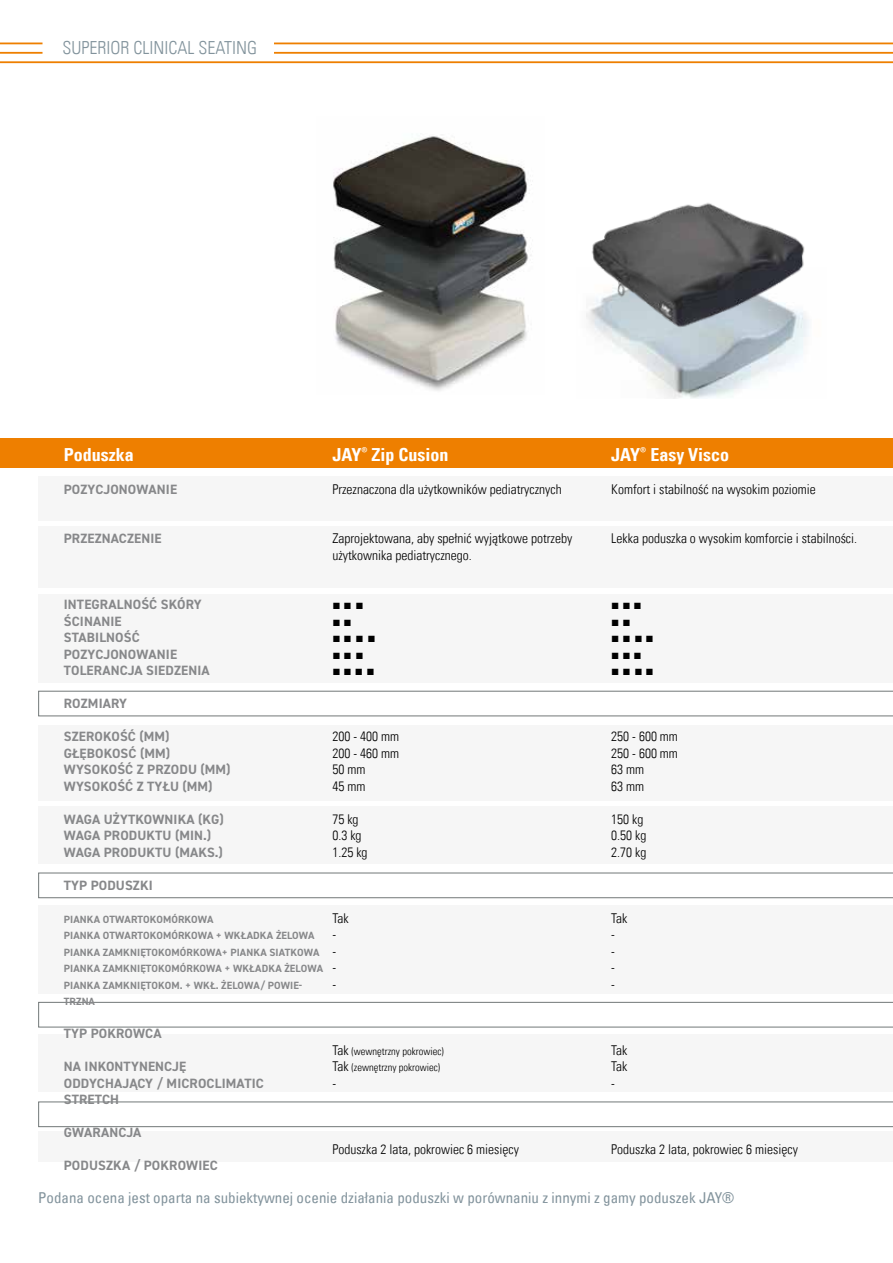
<style>
.page{position:relative;width:893px;height:1263px;background:#fff}
.page>*{position:absolute;margin:0;border:0;box-sizing:border-box;transform-origin:0 0}
.t1{font:18px "Univers Com 67 Bold Cond";color:#fff}
.t2{font:18px "Univers Com 47 Light Cond";color:#82939c}
.t3{font:condensed 15px "Univers Com 57";color:#82939c}
.t4{font:13.5px/16.5px "Univers Com 47 Light Cond";color:#000}
.t5{font:700 13.5px/16.5px "DIN2014";letter-spacing:.01em;color:#87888a}
.t6{font:13.5px "Arial";color:#000}
.t7{font:700 10.5px/16.5px "DIN2014";letter-spacing:.01em;color:#87888a}
.t8{font:10.5px/16.5px "Univers Com 47 Light Cond";color:#000}
.s1{font-size:13.5px}
</style>
<div class="page">
<hr style="left:274px;top:52px;width:619px;height:2px;background:#ee7f00">
<hr style="left:0;top:61px;width:893px;height:2px;background:#ee7f00">
<hr style="left:274px;top:43px;width:619px;height:1px;background:#ee7f00">
<hr style="left:0;top:52px;width:43px;height:2px;background:#ee7f00">
<hr style="left:0;top:43px;width:43px;height:1px;background:#ee7f00">
<div style="left:0;top:438px;width:893px;height:30px;background:#ee7f00"></div>
<svg style="left:38px;top:691px;width:855px;height:25px"></svg>
<svg style="left:38px;top:873px;width:855px;height:25px"></svg>
<svg style="left:38px;top:1002px;width:855px;height:25px"></svg>
<svg style="left:38px;top:1101px;width:855px;height:26px"></svg>
<div style="left:38px;top:476px;width:855px;height:45px;background:#f6f6f6"></div>
<div style="left:38px;top:526px;width:855px;height:62px;background:#f6f6f6"></div>
<div style="left:38px;top:594px;width:855px;height:88px;background:#f6f6f6"></div>
<div style="left:38px;top:725px;width:855px;height:75px;background:#f6f6f6"></div>
<div style="left:38px;top:807px;width:855px;height:57px;background:#f6f6f6"></div>
<div style="left:38px;top:905px;width:855px;height:89px;background:#f6f6f6"></div>
<div style="left:38px;top:1034px;width:855px;height:58px;background:#f6f6f6"></div>
<div style="left:38px;top:1131px;width:855px;height:30px;background:#f6f6f6"></div>
<img style="left:333px;top:136px;width:199px;height:255px">
<img style="left:617px;top:348px;width:186px;height:51px">
<img style="left:586px;top:203px;width:223px;height:145px">
<h1 class="t2" style="left:63px;top:37px;width:196px">SUPERIOR CLINICAL SEATING</h1>
<h1 class="t1" style="left:64px;top:443px;width:72px">Poduszka</h1>
<p class="t5" style="left:64px;top:480px;width:115px">POZYCJONOWANIE</p>
<p class="t5" style="left:64px;top:530px;width:99px">PRZEZNACZENIE</p>
<h1 class="t1" style="left:332px;top:443px;width:118px">JAY<sup>®</sup> Zip Cusion</h1>
<p class="t4" style="left:332px;top:480px;width:231px">Przeznaczona dla użytkowników pediatrycznych</p>
<p class="t4" style="left:332px;top:530px;width:241px">Zaprojektowana, aby spełnić wyjątkowe potrzeby użytkownika pediatrycznego.</p>
<h1 class="t1" style="left:611px;top:443px;width:119px">JAY<sup>®</sup> Easy Visco</h1>
<p class="t4" style="left:611px;top:480px;width:206px">Komfort i stabilność na wysokim poziomie</p>
<p class="t4" style="left:611px;top:530px;width:247px">Lekka poduszka o wysokim komforcie i stabilności.</p>
<p class="t5" style="left:64px;top:596px;width:147px">INTEGRALNOŚĆ SKÓRY<br>ŚCINANIE<br>STABILNOŚĆ<br>POZYCJONOWANIE<br>TOLERANCJA SIEDZENIA</p>
<p class="t5" style="left:64px;top:695px;width:65px">ROZMIARY</p>
<p class="t5" style="left:64px;top:728px;width:168px">SZEROKOŚĆ (MM)<br>GŁĘBOKOSĆ (MM)<br>WYSOKOŚĆ Z PRZODU (MM)<br>WYSOKOŚĆ Z TYŁU (MM)</p>
<p class="t5" style="left:64px;top:810px;width:161px">WAGA UŻYTKOWNIKA (KG)<br>WAGA PRODUKTU (MIN.)<br>WAGA PRODUKTU (MAKS.)</p>
<p class="t5" style="left:64px;top:876px;width:91px">TYP PODUSZKI</p>
<p class="t7" style="left:64px;top:911px;width:261px">PIANKA OTWARTOKOMÓRKOWA<br>PIANKA OTWARTOKOMÓRKOWA + WKŁADKA ŻELOWA PIANKA ZAMKNIĘTOKOMÓRKOWA+ PIANKA SIATKOWA PIANKA ZAMKNIĘTOKOMÓRKOWA + WKŁADKA ŻELOWA PIANKA ZAMKNIĘTOKOM. + WKŁ. ŻELOWA/ POWIE-TRZNA</p>
<p class="t5" style="left:64px;top:1025px;width:99px">TYP POKROWCA</p>
<p class="t5" style="left:64px;top:1058px;width:202px">NA INKONTYNENCJĘ<br>ODDYCHAJĄCY / MICROCLIMATIC<br>STRETCH</p>
<p class="t5" style="left:64px;top:1124px;width:79px">GWARANCJA</p>
<p class="t5" style="left:64px;top:1157px;width:155px">PODUSZKA / POKROWIEC</p>
<p class="t6" style="left:332px;top:595px;width:33px">■■ ■</p>
<p class="t6" style="left:332px;top:611px;width:21px">■■</p>
<p class="t6" style="left:332px;top:628px;width:45px">■■ ■ ■</p>
<p class="t6" style="left:332px;top:644px;width:33px">■■ ■</p>
<p class="t6" style="left:332px;top:661px;width:44px">■■■ ■</p>
<p class="t6" style="left:611px;top:595px;width:32px">■■■</p>
<p class="t6" style="left:611px;top:611px;width:21px">■■</p>
<p class="t6" style="left:611px;top:628px;width:44px">■■ ■■</p>
<p class="t6" style="left:611px;top:644px;width:32px">■■■</p>
<p class="t6" style="left:611px;top:661px;width:44px">■■ ■■</p>
<p class="t4" style="left:332px;top:728px;width:68px">200 - 400 mm<br>200 - 460 mm<br>50 mm<br>45 mm</p>
<p class="t4" style="left:332px;top:810px;width:37px">75 kg<br>0.3 kg<br>1.25 kg</p>
<p class="t4" style="left:611px;top:728px;width:68px">250 - 600 mm<br>250 - 600 mm<br>63 mm<br>63 mm</p>
<p class="t4" style="left:611px;top:810px;width:37px">150 kg<br>0.50 kg<br>2.70 kg</p>
<p class="t4" style="left:332px;top:909px;width:18px">Tak -<br>-<br>-<br>-</p>
<p class="t4" style="left:611px;top:909px;width:18px">Tak -<br>-<br>-<br>-</p>
<p class="t8" style="left:332px;top:1043px;width:113px"><span class="s1">Tak</span> (wewnętrzny pokrowiec)<br><span class="s1">Tak</span> (zewnętrzny pokrowiec)</p>
<p class="t4" style="left:332px;top:1074px;width:5px">-</p>
<p class="t4" style="left:611px;top:1041px;width:18px;text-align:justify">Tak Tak -</p>
<p class="t4" style="left:611px;top:1140px;width:188px">Poduszka 2 lata, pokrowiec 6 miesięcy</p>
<p class="t3" style="left:38px;top:1188px;width:697px">Podana ocena jest oparta na subiektywnej ocenie działania poduszki w porównaniu z innymi z gamy poduszek JAY®</p>
<p class="t4" style="left:332px;top:1140px;width:188px">Poduszka 2 lata, pokrowiec 6 miesięcy</p>
</div>
